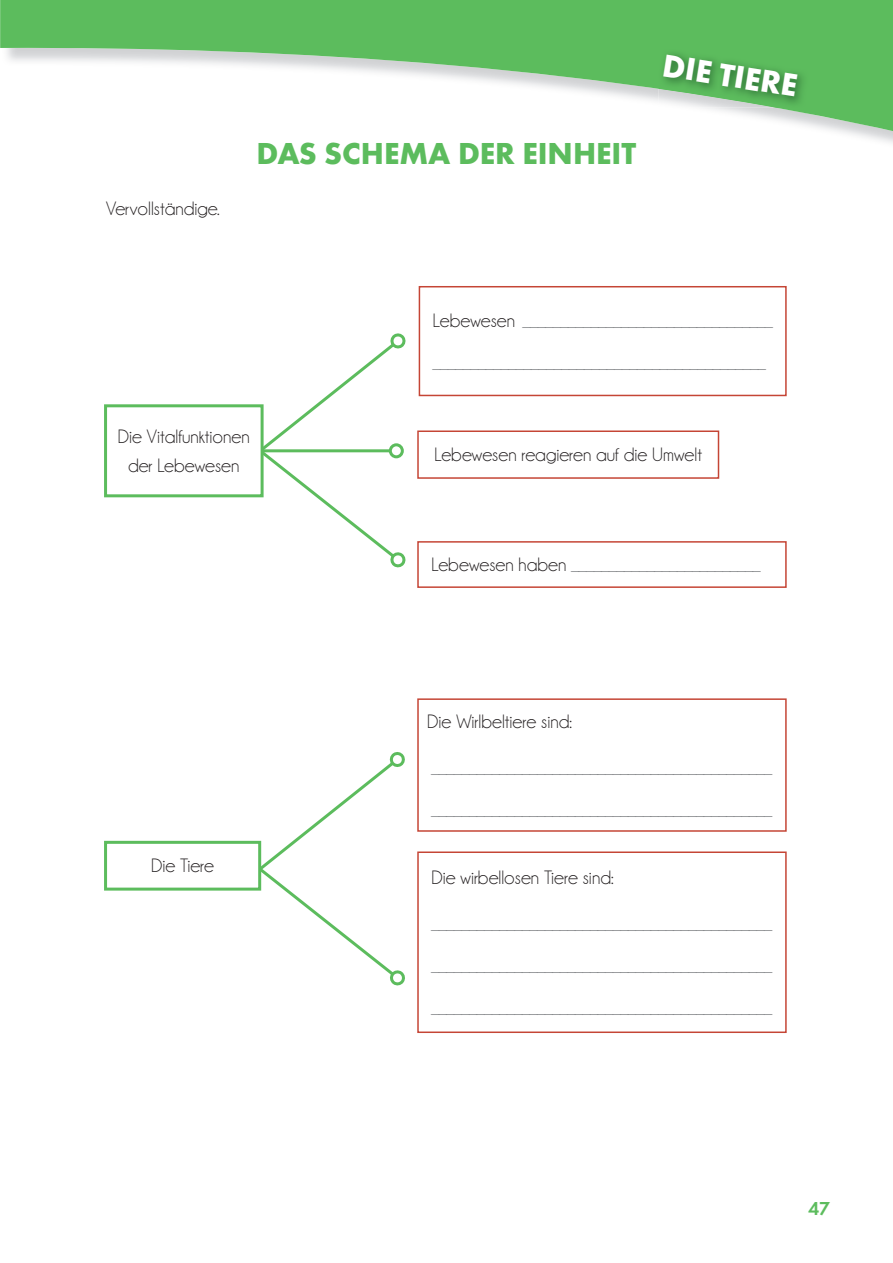
<style>
.page{position:relative;width:893px;height:1263px;background:#fff}
.page>*{position:absolute;margin:0;border:0;box-sizing:border-box;transform-origin:0 0}
.t1{font:700 33px "Futura PT";color:#fff}
.t2{font:700 31.5px "Futura PT";color:#5cbc5d}
.t3{font:19.5px/42px "Champagne&Limousines";color:#808285}
.t4{font:19.5px/29.2px "Champagne&Limousines";color:#231f20;text-align:center}
.t5{font:600 19.5px "Futura PT";color:#5cbc5d}
.s1{color:#231f20}
</style>
<div class="page">
<svg style="left:0;top:0;width:893px;height:134px;fill:#5cbc5d"></svg>
<img style="left:659px;top:50px;width:149px;height:58px">
<div style="left:417px;top:851px;width:370px;height:182px;border:2px solid #c54535"></div>
<div style="left:417px;top:698px;width:370px;height:134px;border:2px solid #c54535"></div>
<div style="left:419px;top:286px;width:368px;height:110px;border:2px solid #c54535"></div>
<div style="left:417px;top:541px;width:370px;height:47px;border:2px solid #c54535"></div>
<div style="left:417px;top:430px;width:302px;height:49px;border:2px solid #c54535"></div>
<svg style="left:254px;top:333px;width:152px;height:235px"></svg>
<svg style="left:254px;top:752px;width:151px;height:234px"></svg>
<div style="left:106px;top:406px;width:156px;height:90px;background:#fff"></div>
<div style="left:104px;top:404px;width:160px;height:93px;border:3px solid #5cbc5d"></div>
<div style="left:106px;top:842px;width:154px;height:47px;background:#fff"></div>
<div style="left:104px;top:841px;width:157px;height:49px;border:3px solid #5cbc5d"></div>
<p class="t4" style="left:106px;top:194px;width:115px">Vervollständige.</p>
<h2 class="t2" style="left:257px;top:134px;width:381px">DAS SCHEMA DER EINHEIT</h2>
<h1 class="t1" style="left:666px;top:44px;width:137px;rotate:9deg">DIE TIERE</h1>
<p class="t4" style="left:118px;top:422px;width:134px">Die Vitalfunktionen der Lebewesen</p>
<p class="t3" style="left:433px;top:299px;width:341px"><span class="s1">Lebewesen</span> _________________________________ ____________________________________________</p>
<p class="t4" style="left:434px;top:440px;width:269px">Lebewesen reagieren au f die Umwelt</p>
<p class="t3" style="left:431px;top:544px;width:330px"><span class="s1">Lebewesen haben</span> _________________________</p>
<p class="t4" style="left:151px;top:851px;width:64px">Die Tiere</p>
<p class="t4" style="left:427px;top:707px;width:146px">Die Wirlbeltiere sind:</p>
<p class="t3" style="left:431px;top:747px;width:342px">_____________________________________________ _____________________________________________</p>
<p class="t4" style="left:431px;top:863px;width:184px">Die w irbellosen Tiere sind:</p>
<p class="t3" style="left:431px;top:903px;width:342px;text-align:justify">_____________________________________________ _____________________________________________ _____________________________________________</p>
<p class="t5" style="left:808px;top:1196px;width:24px">47</p>
</div>
